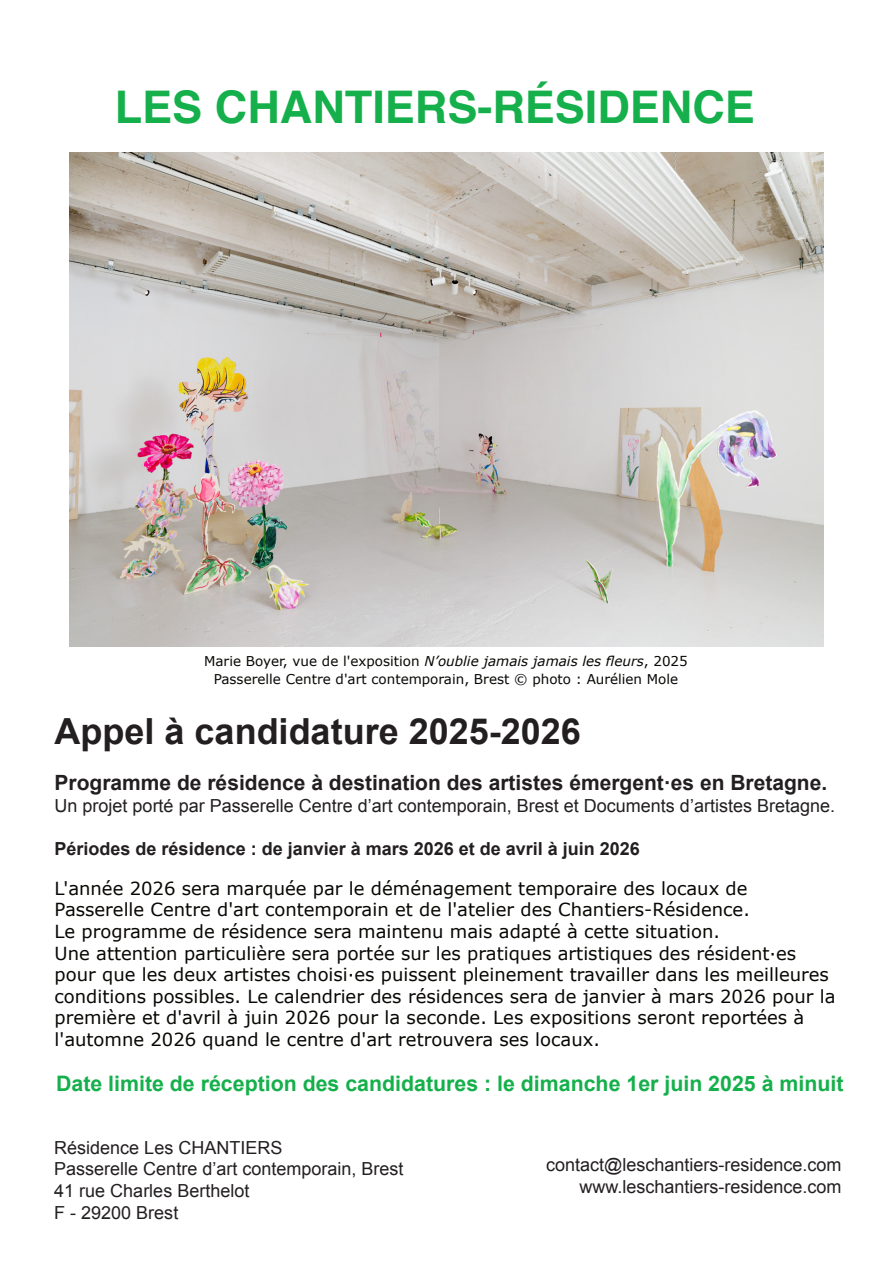
<style>
.page{position:relative;width:893px;height:1263px;background:#fff}
.page>*{position:absolute;margin:0;border:0;box-sizing:border-box;transform-origin:0 0}
.t1{font:700 45px "Helvetica";color:#15b04b}
.t2{font:700 36px "Arial";color:#231f20}
.t3{font:700 21.3px "Arial";color:#15b04b}
.t4{font:700 21px "Arial";color:#231f20}
.t5{font:18px/21.6px "Verdana";color:#080704}
.t6{font:18px/21.6px "Arial";color:#231f20}
.t7{font:700 18px "Arial";color:#231f20}
.t8{font:13.5px/18px "Verdana";color:#080704;text-align:center}
.s1{font-style:italic}
</style>
<div class="page">
<img style="left:69px;top:153px;width:755px;height:493px">
<h1 class="t1" style="left:115px;top:89px;width:642px">LES CHANTIERS-RÉSIDENCE</h1>
<p class="t8" style="left:204px;top:653px;width:485px">Marie Boyer, vue de l'exposition <span class="s1">N’oublie jamais jamais les fleurs</span>, 2025<br>Passerelle Centre d'art contemporain, Brest © photo : Aurélien Mole</p>
<h2 class="t2" style="left:55px;top:717px;width:528px">Appel à candidature 2025-2026</h2>
<p class="t4" style="left:55px;top:775px;width:774px">Programme de résidence à destination des artistes émergent·es en Bretagne.</p>
<p class="t6" style="left:55px;top:796px;width:782px">Un projet porté par Passerelle Centre d’art contemporain, Brest et Documents d’artistes Bretagne.</p>
<p class="t7" style="left:55px;top:842px;width:587px">Périodes de résidence : de janvier à mars 2026 et de avril à juin 2026</p>
<p class="t5" style="left:55px;top:879px;width:782px">L'année 2026 sera marquée par le déménagement temporaire des locaux de Passerelle Centre d'art contemporain et de l'atelier des Chantiers-Résidence.<br>Le programme de résidence sera maintenu mais adapté à cette situation.<br>Une attention particulière sera portée sur les pratiques artistiques des résident·es pour que les deux artistes choisi·es puissent pleinement travailler dans les meilleures conditions possibles. Le calendrier des résidences sera de janvier à mars 2026 pour la première et d'avril à juin 2026 pour la seconde. Les expositions seront reportées à l'automne 2026 quand le centre d'art retrouvera ses locaux.</p>
<p class="t3" style="left:56px;top:1075px;width:789px">Date limite de réception des candidatures : le dimanche 1er juin 2025 à minuit</p>
<p class="t6" style="left:54px;top:1138px;width:351px">Résidence Les CHANTIERS<br>Passerelle Centre d’art contemporain, Brest<br>41 rue Charles Berthelot<br>F - 29200 Brest</p>
<p class="t6" style="left:546px;top:1156px;width:297px;text-align:right">contact@leschantiers-residence.com www.leschantiers-residence.com</p>
</div>
